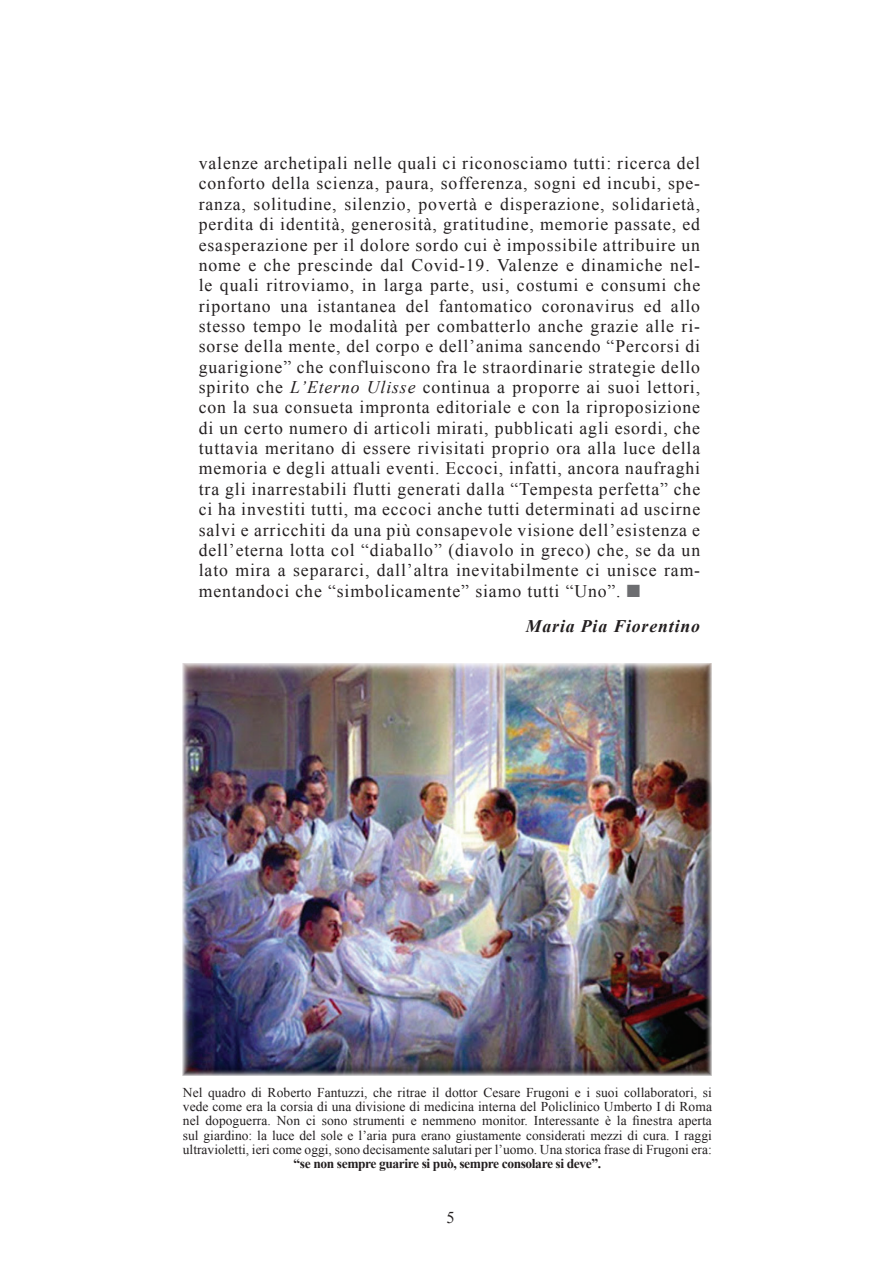
<style>
.page{position:relative;width:893px;height:1263px;background:#fff}
.page>*{position:absolute;margin:0;border:0;box-sizing:border-box;transform-origin:0 0}
.t1{font:17.7px/20.4px "Times New Roman";letter-spacing:.05em;color:#231f20;text-align:justify}
.t2{font:italic 700 17.7px "Times New Roman";letter-spacing:.05em;color:#231f20}
.t3{font:16.5px "Times New Roman";color:#231f20}
.t4{font:13.5px/14.2px "Times New Roman";color:#231f20;text-align:justify}
.t5{font:700 13.5px "Times New Roman";letter-spacing:-.03em;color:#231f20}
.s1{font-style:italic}
.s2{color:#6c6d70}
</style>
<div class="page">
<div style="left:182px;top:663px;width:531px;height:414px;background:#231f20;opacity:.75"></div>
<p class="t1" style="left:199px;top:153px;width:503px">valenze archetipali nelle quali ci riconosciamo tutti: ricerca del conforto della scienza, paura, sofferenza, sogni ed incubi, spe&shy;ranza, solitudine, silenzio, povertà e disperazione, solidarietà, perdita di identità, generosità, gratitudine, memorie passate, ed esasperazione per il dolore sordo cui è impossibile attribuire un nome e che prescinde dal Covid-19. Valenze e dinamiche nel&shy;le quali ritroviamo, in larga parte, usi, costumi e consumi che riportano una istantanea del fantomatico coronavirus ed allo stesso tempo le modalità per combatterlo anche grazie alle ri&shy;sorse della mente, del corpo e dell’anima sancendo “Percorsi di guarigione” che confluiscono fra le straordinarie strategie dello spirito che <span class="s1">L’Eterno Ulisse</span> continua a proporre ai suoi lettori, con la sua consueta impronta editoriale e con la riproposizione di un certo numero di articoli mirati, pubblicati agli esordi, che tuttavia meritano di essere rivisitati proprio ora alla luce della memoria e degli attuali eventi. Eccoci, infatti, ancora naufraghi tra gli inarrestabili flutti generati dalla “Tempesta perfetta” che ci ha investiti tutti, ma eccoci anche tutti determinati ad uscirne salvi e arricchiti da una più consapevole visione dell’esistenza e dell’eterna lotta col “diaballo” (diavolo in greco) che, se da un lato mira a separarci, dall’altra inevitabilmente ci unisce ram&shy;mentandoci che “simbolicamente” siamo tutti “Uno”. <span class="s2">■</span></p>
<p class="t2" style="left:526px;top:614px;width:176px">Maria Pia Fiorentino</p>
<p class="t4" style="left:183px;top:1085px;width:531px">Nel quadro di Roberto Fantuzzi, che ritrae il dottor Cesare Frugoni e i suoi collaboratori, si vede come era la corsia di una divisione di medicina interna del Policlinico Umberto I di Roma nel dopoguerra. Non ci sono strumenti e nemmeno monitor. Interessante è la finestra aperta sul giardino: la luce del sole e l’aria pura erano giustamente considerati mezzi di cura. I raggi ultravioletti, ieri come oggi, sono decisamente salutari per l’uomo. Una storica frase di Frugoni era:</p>
<p class="t5" style="left:294px;top:1154px;width:309px">“se non sempre guarire si può, sempre consolare si deve”.</p>
<p class="t3" style="left:447px;top:1207px;width:10px">5</p>
</div>
